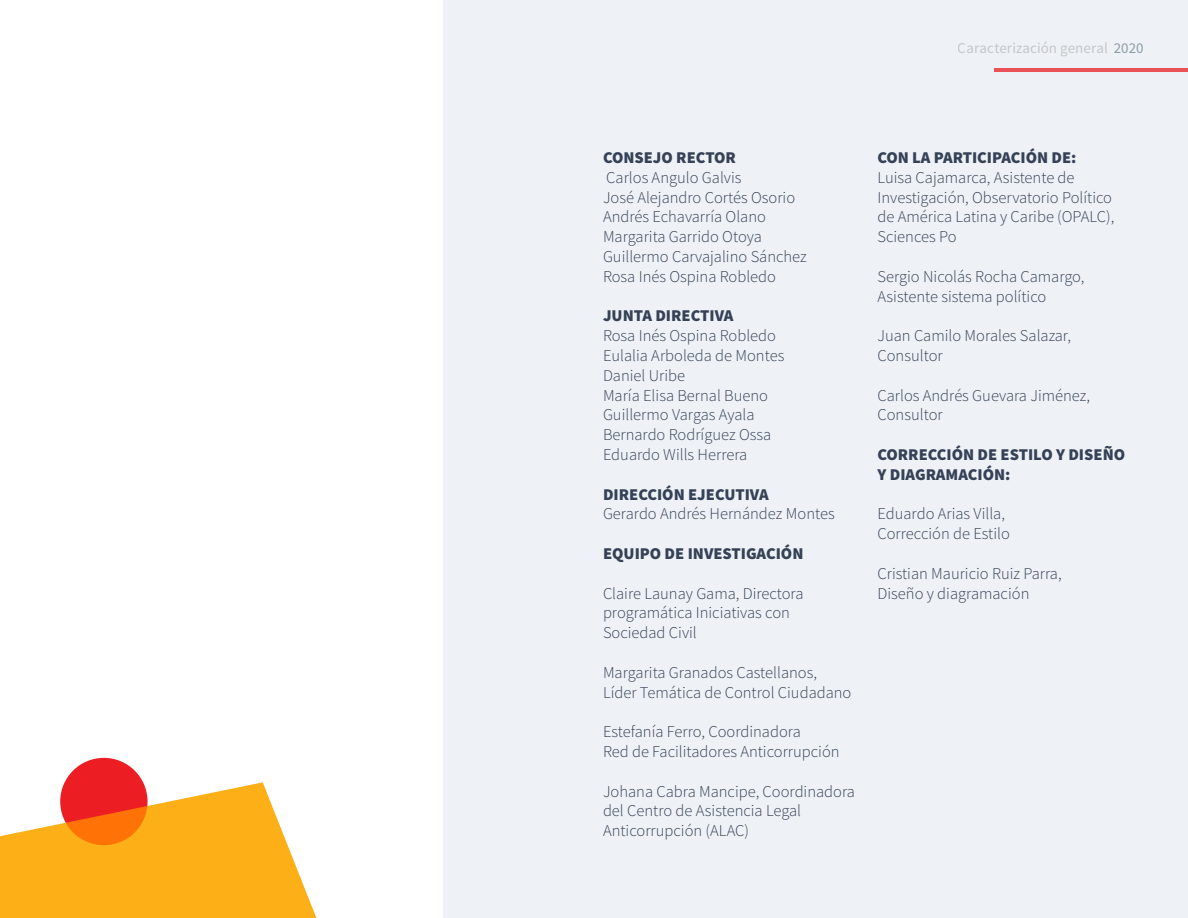
<style>
.page{position:relative;width:1188px;height:918px;background:#fff}
.page>*{position:absolute;margin:0;border:0;box-sizing:border-box;transform-origin:0 0}
.t1{font:300 16.5px/19.8px "Source Sans Pro";color:#354156}
.t2{font:900 16.5px/19.8px "Source Sans Pro";color:#354156}
.t3{font:15px "Source Sans Pro";letter-spacing:.005em;color:#9b9b9b}
.s1{color:#2a4954}
</style>
<div class="page">
<div style="left:444px;top:0;width:744px;height:918px;background:#eef2f6"></div>
<svg style="left:0;top:782px;width:316px;height:136px"></svg>
<svg style="left:60px;top:758px;width:88px;height:87px;background:#f2391c"></svg>
<hr style="left:995px;top:68px;width:193px;height:3px;background:#e95157">
<p class="t3" style="left:958px;top:38px;width:187px">Caracterización general <span class="s1">2020</span></p>
<p class="t2" style="left:603px;top:147px;width:134px">CONSEJO RECTOR</p>
<p class="t1" style="left:603px;top:167px;width:205px">Carlos Angulo Galvis<br>José Alejandro Cortés Osorio<br>Andrés Echavarría Olano<br>Margarita Garrido Otoya<br>Guillermo Carvajalino Sánchez<br>Rosa Inés Ospina Robledo</p>
<p class="t2" style="left:603px;top:306px;width:132px">JUNTA DIRECTIVA</p>
<p class="t1" style="left:603px;top:326px;width:183px">Rosa Inés Ospina Robledo<br>Eulalia Arboleda de Montes<br>Daniel Uribe<br>María Elisa Bernal Bueno<br>Guillermo Vargas Ayala<br>Bernardo Rodríguez Ossa<br>Eduardo Wills Herrera</p>
<p class="t2" style="left:603px;top:484px;width:167px">DIRECCIÓN EJECUTIVA</p>
<p class="t1" style="left:603px;top:504px;width:233px">Gerardo Andrés Hernández Montes</p>
<p class="t2" style="left:603px;top:543px;width:202px">EQUIPO DE INVESTIGACIÓN</p>
<p class="t1" style="left:603px;top:583px;width:202px">Claire Launay Gama, Directora programática Iniciativas con<br>Sociedad Civil</p>
<p class="t1" style="left:603px;top:662px;width:250px">Margarita Granados Castellanos,<br>Líder Temática de Control Ciudadano</p>
<p class="t1" style="left:603px;top:722px;width:238px">Estefanía Ferro, Coordinadora<br>Red de Facilitadores Anticorrupción</p>
<p class="t1" style="left:603px;top:781px;width:254px">Johana Cabra Mancipe, Coordinadora del Centro de Asistencia Legal<br>Anticorrupción (ALAC)</p>
<p class="t2" style="left:877px;top:147px;width:201px">CON LA PARTICIPACIÓN DE:</p>
<p class="t1" style="left:877px;top:167px;width:238px">Luisa Cajamarca, Asistente de<br>Investigación, Observatorio Político de América Latina y Caribe (OPALC),<br>Sciences Po</p>
<p class="t1" style="left:877px;top:266px;width:209px">Sergio Nicolás Rocha Camargo,<br>Asistente sistema político</p>
<p class="t1" style="left:877px;top:326px;width:195px">Juan Camilo Morales Salazar,<br>Consultor</p>
<p class="t1" style="left:877px;top:385px;width:214px">Carlos Andrés Guevara Jiménez,<br>Consultor</p>
<p class="t2" style="left:877px;top:444px;width:249px">CORRECCIÓN DE ESTILO Y DISEÑO<br>Y DIAGRAMACIÓN:</p>
<p class="t1" style="left:877px;top:504px;width:134px">Eduardo Arias Villa,<br>Corrección de Estilo</p>
<p class="t1" style="left:877px;top:563px;width:186px">Cristian Mauricio Ruiz Parra,<br>Diseño y diagramación</p>
</div>
